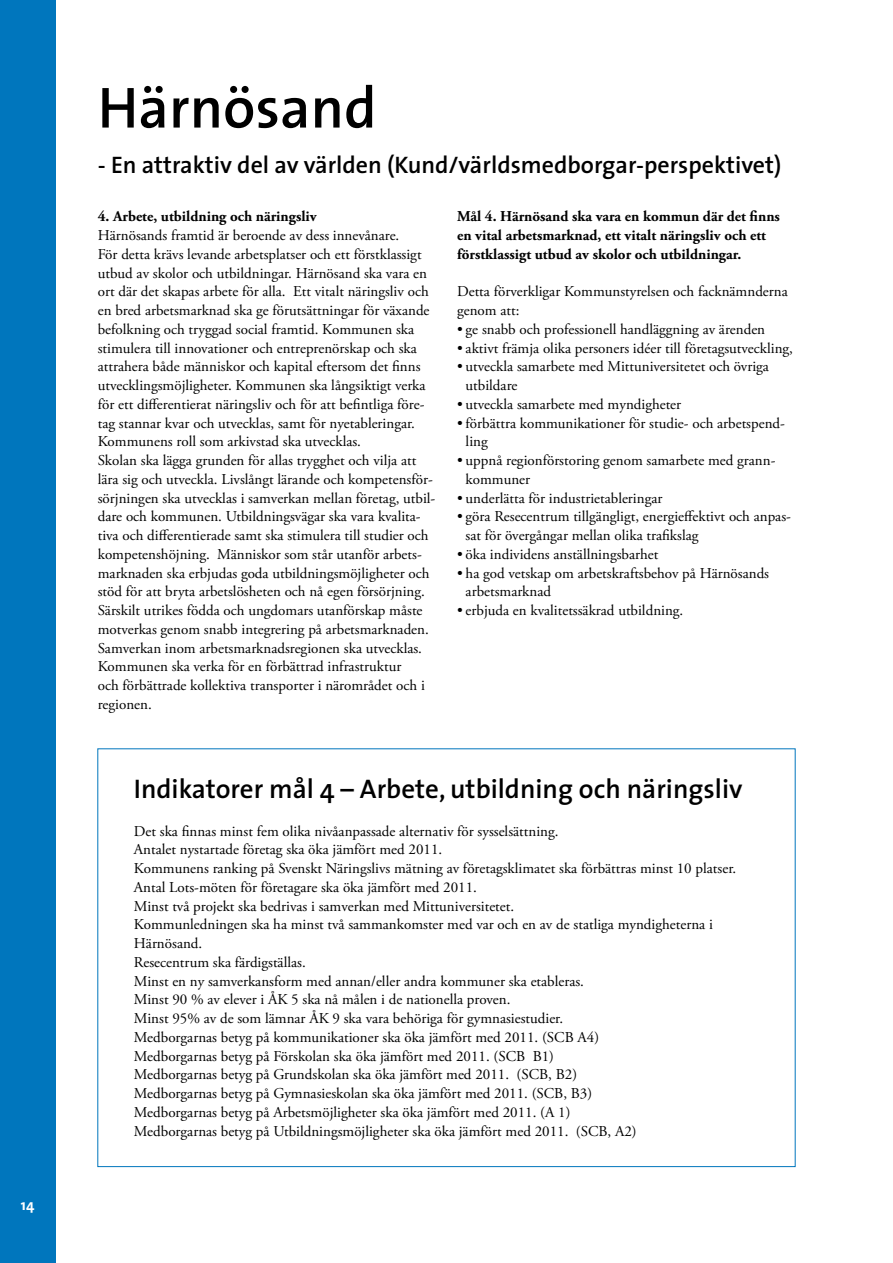
<style>
.page{position:relative;width:893px;height:1263px;background:#fff}
.page>*{position:absolute;margin:0;border:0;box-sizing:border-box;transform-origin:0 0}
.t1{font:600 58.5px "The Sans";color:#000}
.t2{font:600 27px "The Sans";color:#000}
.t3{font:600 24px "The Sans";color:#000}
.t4{font:15px/18.8px "Adobe Garamond Pro";color:#000}
.t5{font:700 15px/18.8px "Adobe Garamond Pro";color:#000}
.t6{font:700 15px "The Sans";color:#fff}
</style>
<div class="page">
<div style="left:0;top:0;width:55px;height:1263px;background:#0076bd"></div>
<p class="t6" style="left:21px;top:1192px;width:15px">14</p>
<h1 class="t1" style="left:98px;top:59px;width:280px">Härnösand</h1>
<h3 class="t3" style="left:98px;top:144px;width:685px">- En attraktiv del av världen (Kund/världsmedborgar-perspektivet)</h3>
<p class="t5" style="left:98px;top:207px;width:220px">4. Arbete, utbildning och näringsliv</p>
<p class="t4" style="left:98px;top:227px;width:339px">Härnösands framtid är beroende av dess innevånare.<br>För detta krävs levande arbetsplatser och ett förstklassigt utbud av skolor och utbildningar. Härnösand ska vara en ort där det skapas arbete för alla. Ett vitalt näringsliv och en bred arbetsmarknad ska ge förutsättningar för växande befolkning och tryggad social framtid. Kommunen ska stimulera till innovationer och entreprenörskap och ska attrahera både människor och kapital eftersom det finns utvecklingsmöjligheter. Kommunen ska långsiktigt verka för ett differentierat näringsliv och för att befintliga före&shy;tag stannar kvar och utvecklas, samt för nyetableringar.<br>Kommunens roll som arkivstad ska utvecklas.<br>Skolan ska lägga grunden för allas trygghet och vilja att lära sig och utveckla. Livslångt lärande och kompetensför&shy;sörjningen ska utvecklas i samverkan mellan företag, utbil&shy;dare och kommunen. Utbildningsvägar ska vara kvalita&shy;tiva och differentierade samt ska stimulera till studier och kompetenshöjning. Människor som står utanför arbets&shy;marknaden ska erbjudas goda utbildningsmöjligheter och stöd för att bryta arbetslösheten och nå egen försörjning.<br>Särskilt utrikes födda och ungdomars utanförskap måste motverkas genom snabb integrering på arbetsmarknaden.<br>Samverkan inom arbetsmarknadsregionen ska utvecklas.<br>Kommunen ska verka för en förbättrad infrastruktur<br>och förbättrade kollektiva transporter i närområdet och i regionen.</p>
<p class="t5" style="left:457px;top:207px;width:324px">Mål 4. Härnösand ska vara en kommun där det finns en vital arbetsmarknad, ett vitalt näringsliv och ett förstklassigt utbud av skolor och utbildningar.</p>
<p class="t4" style="left:457px;top:283px;width:332px">Detta förverkligar Kommunstyrelsen och facknämnderna genom att:</p>
<p class="t4" style="left:457px;top:320px;width:309px">• ge snabb och professionell handläggning av ärenden</p>
<p class="t4" style="left:457px;top:339px;width:337px">• aktivt främja olika personers idéer till företagsutveckling,</p>
<p class="t4" style="left:466px;top:358px;width:305px;text-indent:-9px">• utveckla samarbete med Mittuniversitetet och övriga utbildare</p>
<p class="t4" style="left:457px;top:395px;width:226px">• utveckla samarbete med myndigheter</p>
<p class="t4" style="left:466px;top:414px;width:321px;text-indent:-9px">• förbättra kommunikationer för studie- och arbetspend&shy;ling</p>
<p class="t4" style="left:466px;top:452px;width:311px;text-indent:-9px">• uppnå regionförstoring genom samarbete med grann&shy;kommuner</p>
<p class="t4" style="left:457px;top:489px;width:207px">• underlätta för industrietableringar</p>
<p class="t4" style="left:466px;top:508px;width:327px;text-indent:-9px">• göra Resecentrum tillgängligt, energieffektivt och anpas&shy;sat för övergångar mellan olika trafikslag</p>
<p class="t4" style="left:457px;top:545px;width:203px">• öka individens anställningsbarhet</p>
<p class="t4" style="left:466px;top:564px;width:305px;text-indent:-9px">• ha god vetskap om arbetskraftsbehov på Härnösands arbetsmarknad</p>
<p class="t4" style="left:457px;top:602px;width:228px">• erbjuda en kvalitetssäkrad utbildning.</p>
<h2 class="t2" style="left:134px;top:766px;width:610px">Indikatorer mål 4 – Arbete, utbildning och näringsliv</h2>
<p class="t4" style="left:134px;top:822px;width:604px">Det ska finnas minst fem olika nivåanpassade alternativ för sysselsättning.<br>Antalet nystartade företag ska öka jämfört med 2011.<br>Kommunens ranking på Svenskt Näringslivs mätning av företagsklimatet ska förbättras minst 10 platser.<br>Antal Lots-möten för företagare ska öka jämfört med 2011.<br>Minst två projekt ska bedrivas i samverkan med Mittuniversitetet.<br>Kommunledningen ska ha minst två sammankomster med var och en av de statliga myndigheterna i Härnösand.<br>Resecentrum ska färdigställas.<br>Minst en ny samverkansform med annan/eller andra kommuner ska etableras.<br>Minst 90 % av elever i ÅK 5 ska nå målen i de nationella proven.<br>Minst 95% av de som lämnar ÅK 9 ska vara behöriga för gymnasiestudier.<br>Medborgarnas betyg på kommunikationer ska öka jämfört med 2011. (SCB A4)<br>Medborgarnas betyg på Förskolan ska öka jämfört med 2011. (SCB B1)<br>Medborgarnas betyg på Grundskolan ska öka jämfört med 2011. (SCB, B2)<br>Medborgarnas betyg på Gymnasieskolan ska öka jämfört med 2011. (SCB, B3)<br>Medborgarnas betyg på Arbetsmöjligheter ska öka jämfört med 2011. (A 1)<br>Medborgarnas betyg på Utbildningsmöjligheter ska öka jämfört med 2011. (SCB, A2)</p>
</div>
